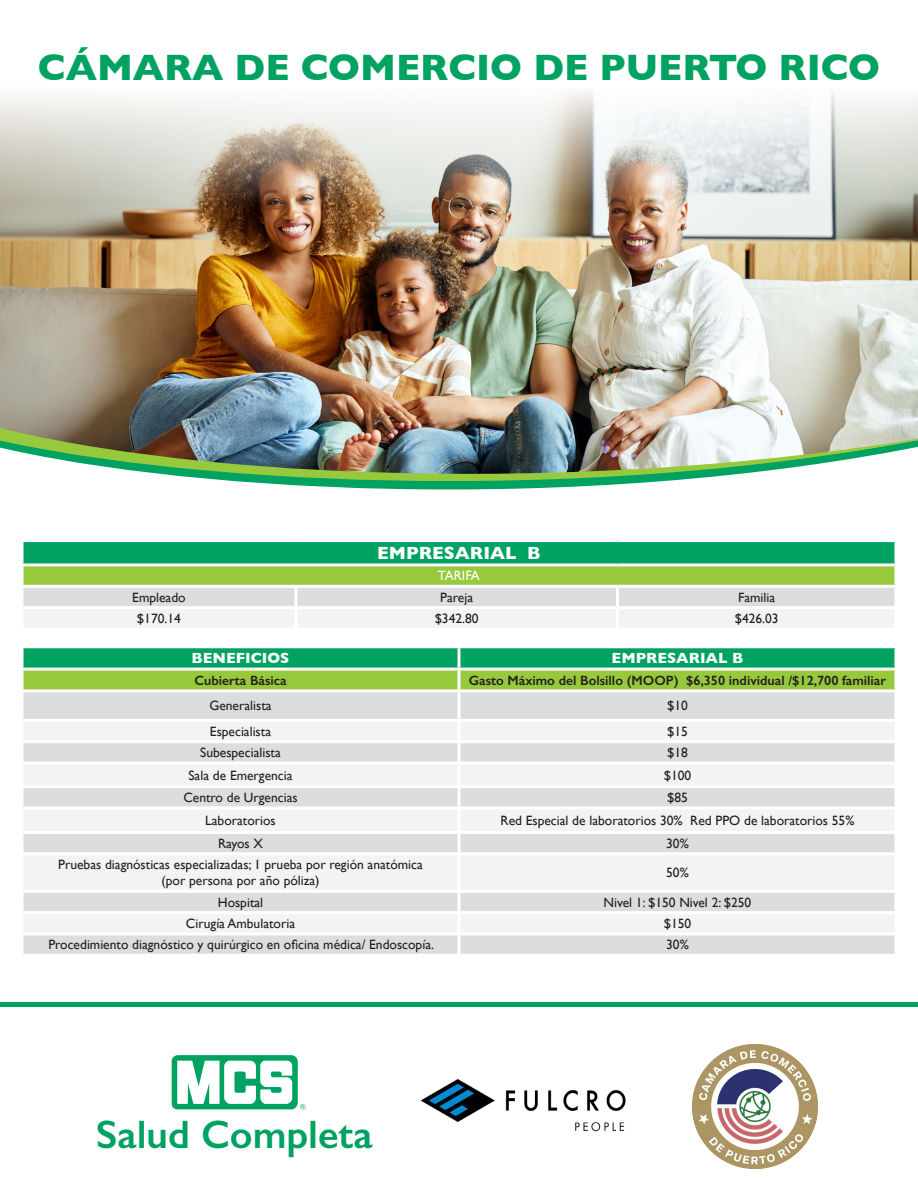
<style>
.page{position:relative;width:918px;height:1188px;background:#fff}
.page>*{position:absolute;margin:0;border:0;box-sizing:border-box;transform-origin:0 0}
.t1{font:600 39.9px "Gill Sans";color:#00a261}
.t2{font:700 37.5px "Gill Sans";color:#00a261}
.t3{font:700 18px "Gill Sans";color:#fff}
.t4{font:700 15px "Gill Sans";color:#fff}
.t5{font:13.5px "Gill Sans";color:#231f20}
.t6{font:600 13.5px "Gill Sans";color:#231f20}
.t7{font:13.5px "Gill Sans";color:#fff}
</style>
<div class="page">
<div style="left:22px;top:541px;width:874px;height:24px;background:#00a261"></div>
<div style="left:22px;top:565px;width:874px;height:21px;background:#97c93c"></div>
<svg style="left:24px;top:588px;width:870px;height:39px"></svg>
<hr style="left:21px;top:566px;width:3px;height:19px;background:#fff">
<hr style="left:894px;top:566px;width:3px;height:19px;background:#fff">
<hr style="left:294px;top:609px;width:3px;height:18px;background:#fff">
<hr style="left:616px;top:609px;width:3px;height:18px;background:#fff">
<hr style="left:21px;top:585px;width:275px;height:3px;background:#fff">
<hr style="left:21px;top:606px;width:275px;height:3px;background:#fff">
<hr style="left:296px;top:585px;width:321px;height:3px;background:#fff">
<hr style="left:294px;top:588px;width:3px;height:18px;background:#fff">
<hr style="left:296px;top:606px;width:321px;height:3px;background:#fff">
<hr style="left:617px;top:585px;width:280px;height:3px;background:#fff">
<hr style="left:616px;top:588px;width:3px;height:18px;background:#fff">
<hr style="left:617px;top:606px;width:280px;height:3px;background:#fff">
<hr style="left:21px;top:539px;width:275px;height:3px;background:#fff">
<hr style="left:21px;top:542px;width:3px;height:21px;background:#fff">
<hr style="left:296px;top:539px;width:321px;height:3px;background:#fff">
<hr style="left:617px;top:539px;width:280px;height:3px;background:#fff">
<hr style="left:894px;top:542px;width:3px;height:21px;background:#fff">
<hr style="left:21px;top:563px;width:275px;height:3px;background:#fff">
<hr style="left:296px;top:563px;width:321px;height:3px;background:#fff">
<hr style="left:617px;top:563px;width:280px;height:3px;background:#fff">
<div style="left:24px;top:692px;width:870px;height:262px;background:#dcdddf"></div>
<svg style="left:24px;top:722px;width:870px;height:210px;fill:#f2f3f4"></svg>
<svg style="left:23px;top:648px;width:871px;height:41px;background:#4cb652"></svg>
<hr style="left:458px;top:765px;width:2px;height:20px;background:#fff">
<hr style="left:458px;top:809px;width:2px;height:22px;background:#fff">
<hr style="left:458px;top:855px;width:2px;height:35px;background:#fff">
<hr style="left:21px;top:648px;width:3px;height:20px;background:#fff">
<hr style="left:458px;top:648px;width:2px;height:20px;background:#fff">
<hr style="left:21px;top:668px;width:438px;height:3px;background:#fff">
<hr style="left:459px;top:668px;width:438px;height:3px;background:#fff">
<hr style="left:459px;top:932px;width:438px;height:3px;background:#fff">
<hr style="left:21px;top:932px;width:438px;height:3px;background:#fff">
<hr style="left:21px;top:890px;width:438px;height:3px;background:#fff">
<hr style="left:21px;top:911px;width:438px;height:3px;background:#fff">
<hr style="left:459px;top:890px;width:438px;height:3px;background:#fff">
<svg style="left:458px;top:893px;width:2px;height:61px"></svg>
<hr style="left:459px;top:911px;width:438px;height:3px;background:#fff">
<hr style="left:459px;top:831px;width:438px;height:3px;background:#fff">
<hr style="left:459px;top:852px;width:438px;height:3px;background:#fff">
<hr style="left:21px;top:831px;width:438px;height:3px;background:#fff">
<svg style="left:458px;top:834px;width:2px;height:18px"></svg>
<hr style="left:21px;top:852px;width:438px;height:3px;background:#fff">
<hr style="left:21px;top:785px;width:438px;height:3px;background:#fff">
<hr style="left:21px;top:806px;width:438px;height:3px;background:#fff">
<hr style="left:459px;top:785px;width:438px;height:3px;background:#fff">
<svg style="left:458px;top:788px;width:2px;height:18px"></svg>
<hr style="left:459px;top:806px;width:438px;height:3px;background:#fff">
<hr style="left:459px;top:740px;width:438px;height:3px;background:#fff">
<hr style="left:459px;top:762px;width:438px;height:3px;background:#fff">
<hr style="left:21px;top:740px;width:438px;height:3px;background:#fff">
<svg style="left:458px;top:722px;width:2px;height:40px"></svg>
<hr style="left:21px;top:762px;width:438px;height:3px;background:#fff">
<hr style="left:21px;top:719px;width:438px;height:3px;background:#fff">
<hr style="left:458px;top:692px;width:2px;height:27px;background:#fff">
<hr style="left:459px;top:719px;width:438px;height:3px;background:#fff">
<img style="left:0;top:92px;width:918px;height:330px">
<img style="left:0;top:422px;width:918px;height:68px">
<img style="left:692px;top:1044px;width:126px;height:125px">
<svg style="left:172px;top:1055px;width:133px;height:54px"></svg>
<img style="left:420px;top:1079px;width:206px;height:53px">
<div style="left:0;top:1002px;width:918px;height:5px;background:#00a261"></div>
<p class="t2" style="left:38px;top:37px;width:844px">CÁMARA DE COMERCIO DE PUERTO RICO</p>
<p class="t3" style="left:377px;top:539px;width:165px">EMPRESARIAL B</p>
<p class="t7" style="left:438px;top:568px;width:44px">TARIFA</p>
<p class="t5" style="left:132px;top:589px;width:55px">Empleado</p>
<p class="t5" style="left:440px;top:589px;width:34px">Pareja</p>
<p class="t5" style="left:738px;top:589px;width:39px">Familia</p>
<p class="t5" style="left:137px;top:610px;width:46px">$170.14</p>
<p class="t5" style="left:435px;top:610px;width:46px">$342.80</p>
<p class="t5" style="left:735px;top:610px;width:46px">$426.03</p>
<p class="t4" style="left:192px;top:646px;width:99px">BENEFICIOS</p>
<p class="t4" style="left:612px;top:646px;width:133px">EMPRESARIAL B</p>
<p class="t6" style="left:194px;top:672px;width:94px">Cubierta Básica</p>
<p class="t6" style="left:469px;top:672px;width:419px">Gasto Máximo del Bolsillo (MOOP) $6,350 individual /$12,700 familiar</p>
<p class="t5" style="left:209px;top:698px;width:64px">Generalista</p>
<p class="t5" style="left:667px;top:698px;width:22px">$10</p>
<p class="t5" style="left:210px;top:723px;width:63px">Especialista</p>
<p class="t5" style="left:667px;top:723px;width:22px">$15</p>
<p class="t5" style="left:200px;top:745px;width:82px">Subespecialista</p>
<p class="t5" style="left:667px;top:745px;width:22px">$18</p>
<p class="t5" style="left:188px;top:767px;width:106px">Sala de Emergencia</p>
<p class="t5" style="left:664px;top:767px;width:29px">$100</p>
<p class="t5" style="left:183px;top:789px;width:116px">Centro de Urgencias</p>
<p class="t5" style="left:667px;top:789px;width:22px">$85</p>
<p class="t5" style="left:205px;top:812px;width:72px">Laboratorios</p>
<p class="t5" style="left:501px;top:812px;width:355px">Red Especial de laboratorios 30% Red PPO de laboratorios 55%</p>
<p class="t5" style="left:218px;top:835px;width:46px">Rayos X</p>
<p class="t5" style="left:666px;top:835px;width:24px">30%</p>
<p class="t5" style="left:58px;top:857px;width:366px">Pruebas diagnósticas especializadas; 1 prueba por región anatómica</p>
<p class="t5" style="left:162px;top:873px;width:160px">(por persona por año póliza)</p>
<p class="t5" style="left:666px;top:865px;width:24px">50%</p>
<p class="t5" style="left:218px;top:894px;width:47px">Hospital</p>
<p class="t5" style="left:604px;top:894px;width:149px">Nivel 1: $150 Nivel 2: $250</p>
<p class="t5" style="left:186px;top:915px;width:111px">Cirugía Ambulatoria</p>
<p class="t5" style="left:664px;top:915px;width:29px">$150</p>
<p class="t5" style="left:48px;top:937px;width:387px">Procedimiento diagnóstico y quirúrgico en oficina médica/ Endoscopía.</p>
<p class="t5" style="left:666px;top:937px;width:24px">30%</p>
<h1 class="t1" style="left:96px;top:1111px;width:278px">Salud Completa</h1>
</div>
